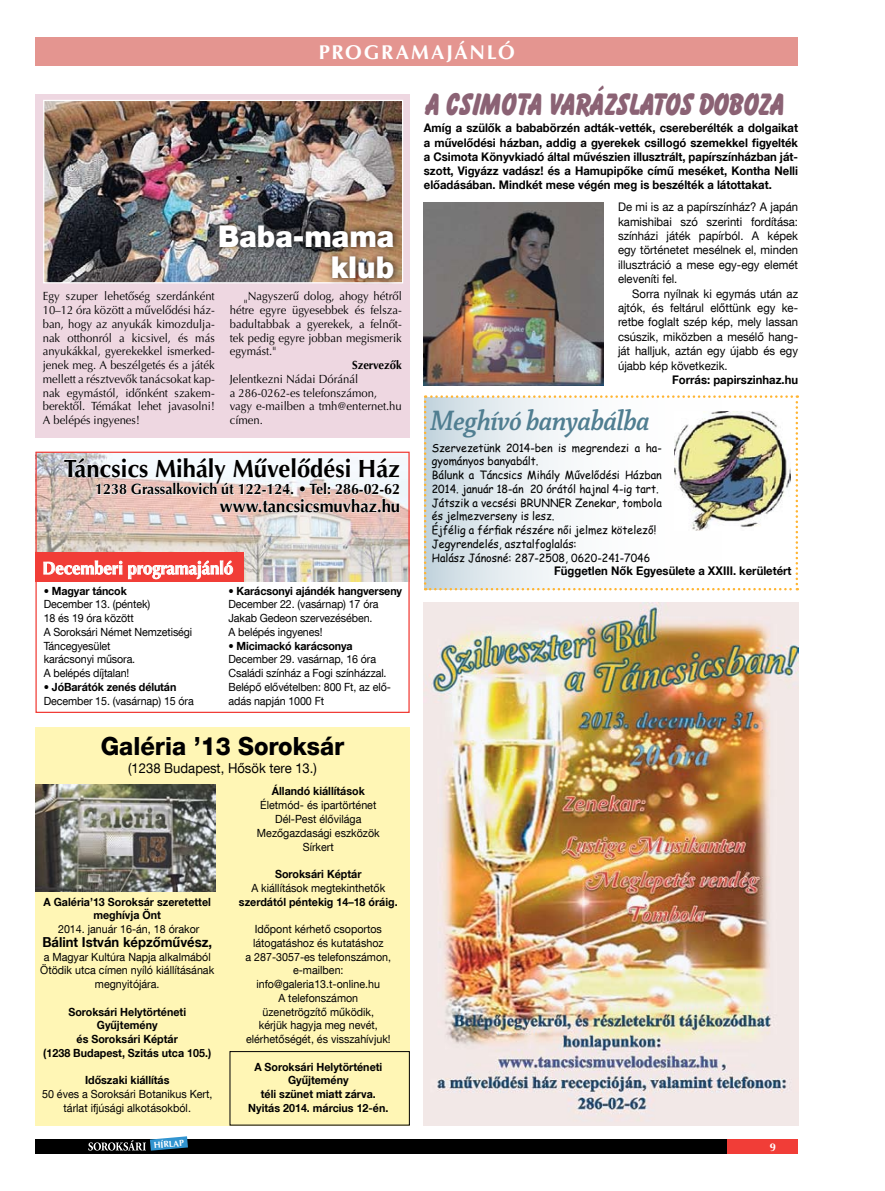
<style>
.page{position:relative;width:885px;height:1191px;background:#fff}
.page>*{position:absolute;margin:0;border:0;box-sizing:border-box;transform-origin:0 0}
.t1{font:30px "Chaparral Pro Semibold It Subh";letter-spacing:-.01em;color:#507e91;scale:.95 1}
.t2{font:900 30px/31.2px "Helvetica Neue LT Com";color:#fff;text-align:right;scale:.95 1}
.t3{font:700 27.5px "Balloon Extra";letter-spacing:-.01em;color:#8b6274;scale:.86 1}
.t4{font:700 25px "Optima CE";color:#000;scale:.95 1}
.t5{font:800 25px "Helvetica Neue LT Com";color:#000;scale:.95 1}
.t6{font:700 20px "Optima CE";letter-spacing:.085em;color:#fff}
.t7{font:700 17.5px "Optima CE";color:#fff;scale:.95 1}
.t8{font:700 17.5px "Optima CE";color:#000;scale:.95 1}
.t9{font:700 15px "Optima CE";color:#000;scale:.95 1}
.t10{font:13.75px "Helvetica Neue LT Com";color:#000;scale:.95 1}
.t11{font:700 13.75px "Helvetica Neue LT Com";color:#000;scale:.95 1}
.t12{font:11.88px/13.8px "Optima CE";color:#000;text-align:justify;scale:.95 1}
.t13{font:700 11.88px/14.2px "Helvetica Neue LT Com";color:#000;text-align:justify;scale:.95 1}
.t14{font:11.88px/14.4px "Helvetica Neue LT Com";color:#000;text-align:justify;scale:.95 1}
.t15{font:700 11.88px "Optima CE";color:#000;scale:.95 1}
.t16{font:11.25px/13.8px "Helvetica Neue LT Com";color:#000;text-align:center;scale:.95 1}
.t17{font:700 11.25px/13.8px "Helvetica Neue LT Com";color:#000;text-align:center;scale:.95 1}
.t18{font:11.25px/13.8px "Comic Sans MS";color:#000;scale:.95 1}
.t19{font:700 11.25px "Optima";color:#fff}
.t20{font:700 8.75px "Optima CE";color:#fff}
</style>
<div class="page">
<div style="left:35px;top:1139px;width:762px;height:14px;background:#000"></div>
<div style="left:726px;top:1139px;width:71px;height:14px;background:#f13d37"></div>
<svg style="left:88px;top:1136px;width:100px;height:14px"></svg>
<div style="left:35px;top:37px;width:762px;height:29px;background:#e49590"></div>
<div style="left:35px;top:726px;width:374px;height:399px;background:#fff6b5"></div>
<img style="left:35px;top:785px;width:180px;height:107px">
<div style="left:35px;top:95px;width:374px;height:343px;background:#eed7e1"></div>
<img style="left:37px;top:453px;width:370px;height:128px">
<svg style="left:63px;top:457px;width:337px;height:55px"></svg>
<div style="left:35px;top:552px;width:208px;height:30px;background:#f13d37"></div>
<svg style="left:43px;top:560px;width:190px;height:19px"></svg>
<div style="left:35px;top:451px;width:374px;height:262px;border:1px solid #f13d37"></div>
<img style="left:45px;top:102px;width:356px;height:179px">
<div style="left:43px;top:100px;width:360px;height:183px;border:1px solid #fff"></div>
<div style="left:213px;top:218px;width:244px;height:87px;background:#000;opacity:.75"></div>
<img style="left:423px;top:203px;width:180px;height:183px">
<img style="left:423px;top:603px;width:374px;height:522px">
<svg style="left:423px;top:395px;width:374px;height:195px"></svg>
<div style="left:229px;top:1051px;width:180px;height:74px;border:1px solid #000"></div>
<h3 class="t6" style="left:318px;top:40px;width:197px">PROGRAMAJÁNLÓ</h3>
<h1 class="t2" style="left:218px;top:220px;width:186px">Baba-mama klub</h1>
<p class="t12" style="left:43px;top:289px;width:182px">Egy szuper lehetőség szerdánként 10–12 óra között a művelődési ház&shy;ban, hogy az anyukák kimozdulja&shy;nak otthonról a kicsivel, és más anyukákkal, gyerekekkel ismerked&shy;jenek meg. A beszélgetés és a játék mellett a résztvevők tanácsokat kap&shy;nak egymástól, időnként szakem&shy;berektől. Témákat lehet javasolni!<br>A belépés ingyenes!</p>
<p class="t12" style="left:244px;top:297px;width:5px">"</p>
<p class="t12" style="left:230px;top:289px;width:182px;text-indent:18px">Nagyszerű dolog, ahogy hétről hétre egyre ügyesebbek és felsza&shy;badultabbak a gyerekek, a felnőt&shy;tek pedig egyre jobban megismerik egymást."</p>
<p class="t15" style="left:352px;top:357px;width:54px">Szervezők</p>
<p class="t12" style="left:230px;top:372px;width:182px;text-align:left">Jelentkezni Nádai Dóránál<br>a 286-0262-es telefonszámon, vagy e-mailben a tmh@enternet.hu címen.</p>
<h3 class="t4" style="left:64px;top:452px;width:355px">Táncsics Mihály Művelődési Ház</h3>
<h3 class="t9" style="left:95px;top:479px;width:322px">1238 Grassalkovich út 122-124. • Tel: 286-02-62</h3>
<h3 class="t8" style="left:220px;top:495px;width:191px">www.tancsicsmuvhaz.hu</h3>
<h3 class="t7" style="left:43px;top:557px;width:202px">Decemberi programajánló</h3>
<p class="t17" style="left:44px;top:583px;width:89px">• Magyar táncok</p>
<p class="t16" style="left:44px;top:597px;width:158px;text-align:left">December 13. (péntek)<br>18 és 19 óra között<br>A Soroksári Német Nemzetiségi<br>Táncegyesület<br>karácsonyi műsora.<br>A belépés díjtalan!</p>
<p class="t17" style="left:44px;top:680px;width:141px">• JóBarátók zenés délután</p>
<p class="t16" style="left:44px;top:693px;width:159px">December 15. (vasárnap) 15 óra</p>
<p class="t17" style="left:228px;top:583px;width:184px">• Karácsonyi ajándék hangverseny</p>
<p class="t16" style="left:228px;top:597px;width:159px;text-align:left">December 22. (vasárnap) 17 óra<br>Jakab Gedeon szervezésében.<br>A belépés ingyenes!</p>
<p class="t17" style="left:228px;top:638px;width:132px">• Micimackó karácsonya</p>
<p class="t16" style="left:228px;top:652px;width:172px;text-align:left">December 29. vasárnap, 16 óra<br>Családi színház a Fogi színházzal.<br>Belépő elővételben: 800 Ft, az elő&shy;adás napján 1000 Ft</p>
<h3 class="t5" style="left:101px;top:731px;width:258px">Galéria ’13 Soroksár</h3>
<p class="t10" style="left:128px;top:760px;width:200px">(1238 Budapest, Hősök tere 13.)</p>
<p class="t17" style="left:43px;top:894px;width:178px">A Galéria’13 Soroksár szeretettel meghívja Önt</p>
<p class="t16" style="left:58px;top:922px;width:150px">2014. január 16-án, 18 órakor</p>
<p class="t11" style="left:42px;top:933px;width:180px">Bálint István képzőművész,</p>
<p class="t16" style="left:40px;top:949px;width:184px">a Magyar Kultúra Napja alkalmából<br>Ötödik utca címen nyíló kiállításának megnyitójára.</p>
<p class="t17" style="left:43px;top:1004px;width:178px">Soroksári Helytörténeti<br>Gyűjtemény<br>és Soroksári Képtár<br>(1238 Budapest, Szitás utca 105.)</p>
<p class="t17" style="left:85px;top:1073px;width:90px">Időszaki kiállítás</p>
<p class="t16" style="left:42px;top:1087px;width:181px">50 éves a Soroksári Botanikus Kert, tárlat ifjúsági alkotásokból.</p>
<p class="t17" style="left:272px;top:784px;width:99px">Állandó kiállítások</p>
<p class="t16" style="left:257px;top:798px;width:131px">Életmód- és ipartörténet<br>Dél-Pest élővilága<br>Mezőgazdasági eszközök<br>Sírkert</p>
<p class="t17" style="left:275px;top:866px;width:92px">Soroksári Képtár</p>
<p class="t16" style="left:251px;top:880px;width:142px">A kiállítások megtekinthetők</p>
<p class="t17" style="left:239px;top:894px;width:168px">szerdától péntekig 14–18 óráig.</p>
<p class="t16" style="left:245px;top:922px;width:155px">Időpont kérhető csoportos látogatáshoz és kutatáshoz<br>a 287-3057-es telefonszámon, e-mailben: info@galeria13.t-online.hu<br>A telefonszámon üzenetrögzítő működik,<br>kérjük hagyja meg nevét, elérhetőségét, és visszahívjuk!</p>
<p class="t17" style="left:248px;top:1059px;width:149px">A Soroksári Helytörténeti<br>Gyűjtemény<br>téli szünet miatt zárva.<br>Nyitás 2014. március 12-én.</p>
<h2 class="t3" style="left:423px;top:86px;width:418px">A CSIMOTA VARÁZSLATOS DOBOZA</h2>
<p class="t13" style="left:423px;top:121px;width:395px">Amíg a szülők a bababörzén adták-vették, csereberélték a dolgaikat a művelődési házban, addig a gyerekek csillogó szemekkel figyelték a Csimota Könyvkiadó által művészien illusztrált, papírszínházban ját&shy;szott, Vigyázz vadász! és a Hamupipőke című meséket, Kontha Nelli előadásában. Mindkét mese végén meg is beszélték a látottakat.</p>
<p class="t14" style="left:617px;top:199px;width:191px">De mi is az a papírszínház? A japán kamishibai szó szerinti fordítása: színházi játék papírból. A képek egy történetet mesélnek el, minden illusztráció a mese egy-egy elemét eleveníti fel.</p>
<p class="t14" style="left:617px;top:286px;width:191px;text-indent:14px">Sorra nyílnak ki egymás után az ajtók, és feltárul előttünk egy ke&shy;retbe foglalt szép kép, mely lassan csúszik, miközben a mesélő hang&shy;ját halljuk, aztán egy újabb és egy újabb kép következik.</p>
<p class="t13" style="left:671px;top:372px;width:134px">Forrás: papirszinhaz.hu</p>
<h1 class="t1" style="left:431px;top:404px;width:231px">Meghívó banyabálba</h1>
<p class="t18" style="left:431px;top:440px;width:243px">Szervezetünk 2014-ben is megrendezi a ha&shy;gyományos banyabált.<br>Bálunk a Táncsics Mihály Művelődési Házban 2014. január 18-án 20 órától hajnal 4-ig tart.<br>Játszik a vecsési BRUNNER Zenekar, tombola és jelmezverseny is lesz.<br>Éjfélig a férfiak részére női jelmez kötelező!<br>Jegyrendelés, asztalfoglalás:<br>Halász Jánosné: 287-2508, 0620-241-7046</p>
<p class="t13" style="left:554px;top:564px;width:251px">Független Nők Egyesülete a XXIII. kerületért</p>
<p class="t20" style="left:153px;top:1139px;width:32px;rotate:-5deg">HÍRLAP</p>
<p class="t19" style="left:769px;top:1140px;width:8px">9</p>
</div>
